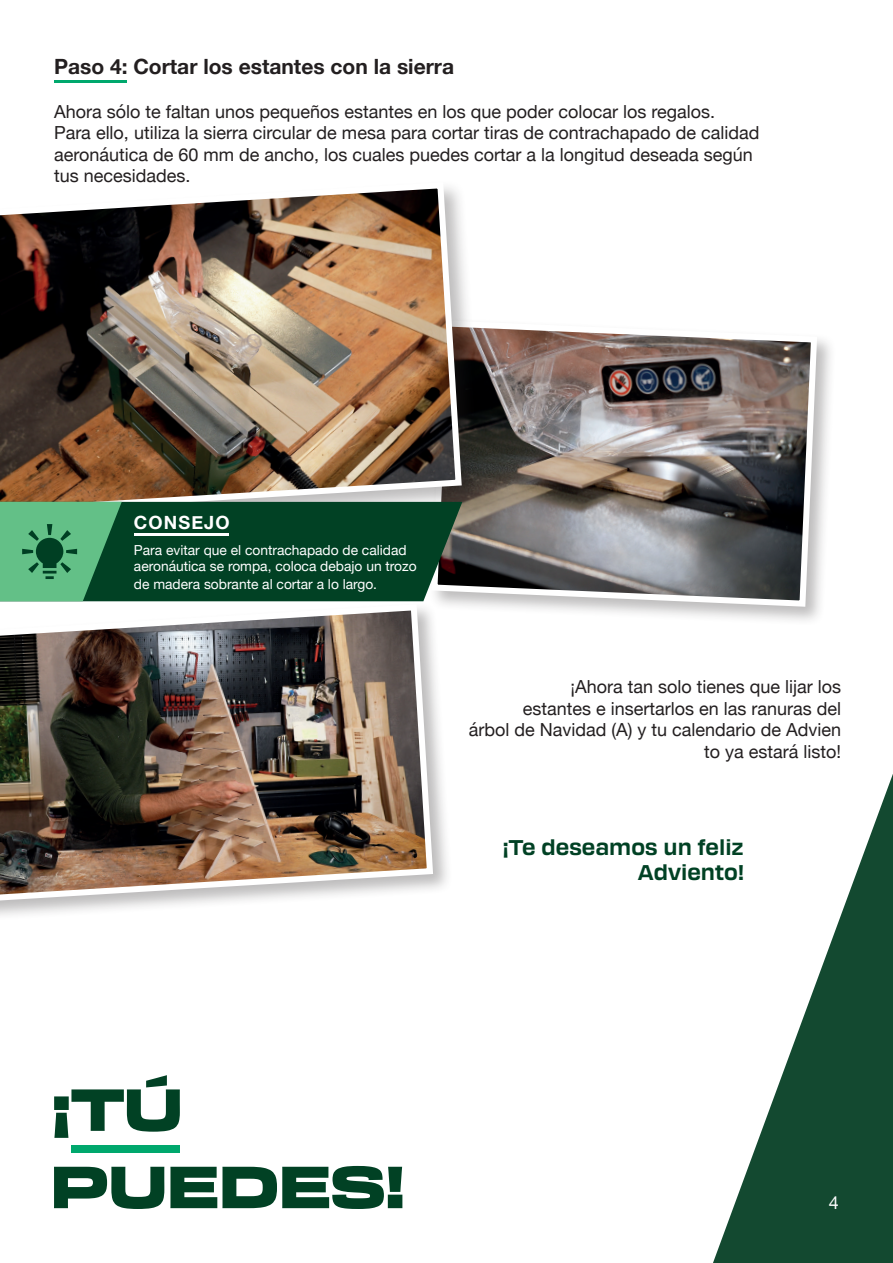
<style>
.page{position:relative;width:893px;height:1263px;background:#fff}
.page>*{position:absolute;margin:0;border:0;box-sizing:border-box;transform-origin:0 0}
.t1{font:700 21px "Helvetica Neue";color:#231f20}
.t2{font:700 21px/25.2px "Transducer";color:#014124;text-align:right}
.t3{font:700 18.15px "Helvetica Neue";letter-spacing:.06em;color:#fff}
.t4{font:18px/21.6px "Helvetica Neue";color:#231f20}
.t5{font:18px "Helvetica Neue";color:#fff}
.t6{font:13.8px/17.1px "Helvetica Neue";color:#fff}
</style>
<div class="page">
<svg style="left:713px;top:774px;width:180px;height:489px"></svg>
<div style="left:429px;top:318px;width:408px;height:309px;background:#231f20;opacity:.3"></div>
<img style="left:453px;top:318px;width:367px;height:292px">
<div style="left:0;top:179px;width:484px;height:360px;background:#231f20;opacity:.3"></div>
<img style="left:0;top:179px;width:465px;height:340px">
<div style="left:0;top:601px;width:453px;height:322px;background:#231f20;opacity:.3"></div>
<img style="left:0;top:601px;width:436px;height:305px">
<div style="left:122px;top:502px;width:340px;height:99px;background:#014124"></div>
<svg style="left:0;top:502px;width:122px;height:99px;background:#4aa06e"></svg>
<svg style="left:54px;top:1075px;width:126px;height:63px"></svg>
<svg style="left:54px;top:1167px;width:110px;height:42px"></svg>
<svg style="left:170px;top:1166px;width:232px;height:43px"></svg>
<div style="left:71px;top:1145px;width:109px;height:7px;background:#00a86d"></div>
<hr style="left:134px;top:533px;width:95px;height:2px;background:#fff">
<hr style="left:54px;top:80px;width:72px;height:2px;background:#00a86d">
<p class="t1" style="left:54px;top:51px;width:402px">Paso 4: Cortar los estantes con la sierra</p>
<p class="t4" style="left:54px;top:102px;width:707px">Ahora sólo te faltan unos pequeños estantes en los que poder colocar los regalos.<br>Para ello, utiliza la sierra circular de mesa para cortar tiras de contrachapado de calidad aeronáutica de 60 mm de ancho, los cuales puedes cortar a la longitud deseada según tus necesidades.</p>
<p class="t3" style="left:134px;top:508px;width:97px">CONSEJO</p>
<p class="t6" style="left:134px;top:542px;width:284px">Para evitar que el contrachapado de calidad aeronáutica se rompa, coloca debajo un trozo de madera sobrante al cortar a lo largo.</p>
<p class="t4" style="left:469px;top:677px;width:374px;text-align:right">¡Ahora tan solo tienes que lijar los<br>estantes e insertarlos en las ranuras del<br>árbol de Navidad (A) y tu calendario de Advien to ya estará listo!</p>
<p class="t2" style="left:503px;top:834px;width:243px">¡Te deseamos un feliz<br>Adviento!</p>
<p class="t5" style="left:829px;top:1189px;width:12px">4</p>
</div>
